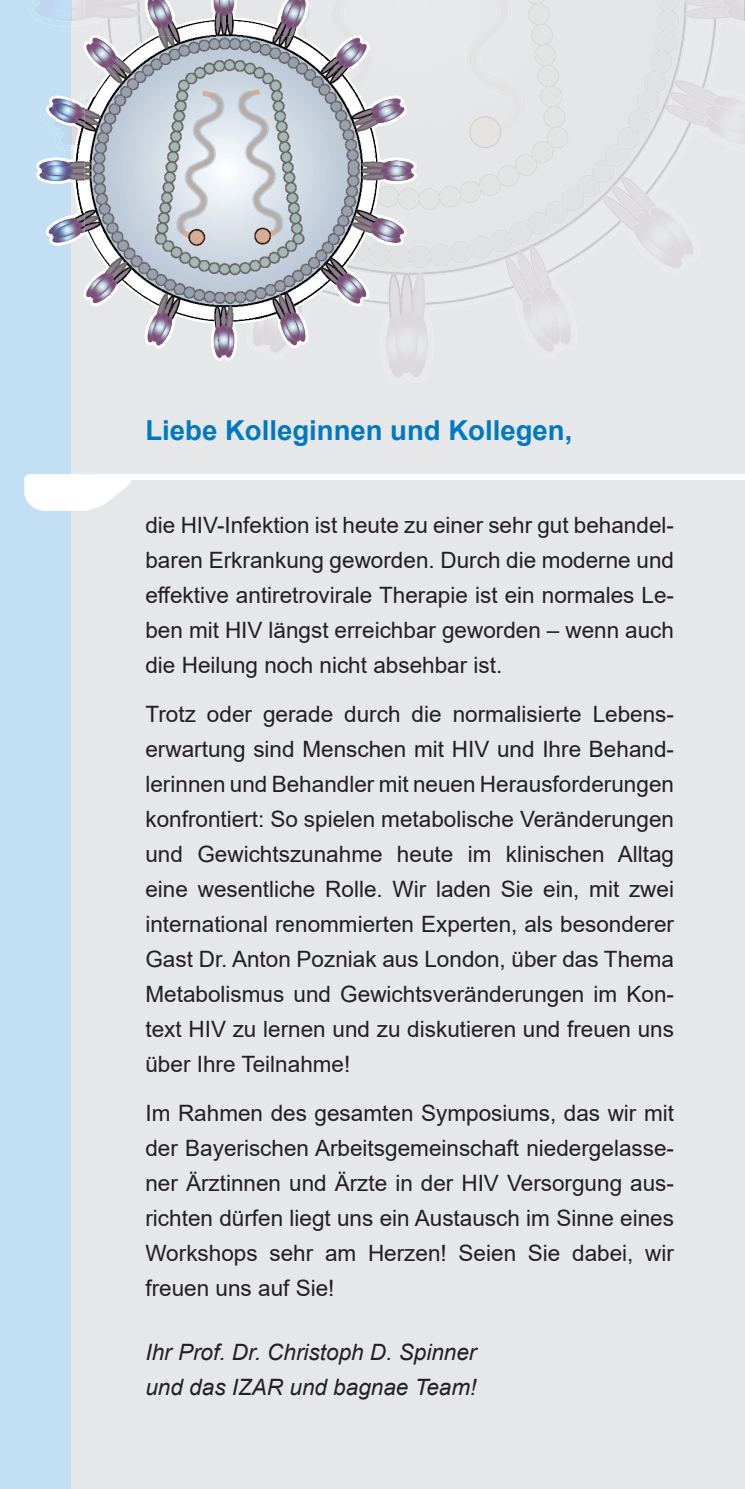
<style>
.page{position:relative;width:745px;height:1489px;background:#fff}
.page>*{position:absolute;margin:0;border:0;box-sizing:border-box;transform-origin:0 0}
.t1{font:700 27.5px "Arial";color:#0079c2}
.t2{font:22.5px/35px "Arial";color:#231f20;text-align:justify}
.t3{font:italic 22.5px/35px "Arial";color:#231f20}
</style>
<div class="page">
<div style="left:71px;top:383px;width:673px;height:1105px;background:#e6e7e9"></div>
<div style="left:71px;top:19px;width:673px;height:364px;background:#e6e7e9"></div>
<svg style="left:305px;top:305px;width:408px;height:45px;background:#e5e5e7"></svg>
<svg style="left:378px;top:18px;width:337px;height:287px;background:#e4e5e7"></svg>
<svg style="left:684px;top:0;width:38px;height:19px"></svg>
<svg style="left:679px;top:176px;width:14px;height:79px"></svg>
<svg style="left:679px;top:80px;width:65px;height:65px;background:#e2e1e3"></svg>
<svg style="left:505px;top:268px;width:66px;height:85px;background:#e2e2e4"></svg>
<svg style="left:378px;top:0;width:301px;height:268px;background:#e2e3e5"></svg>
<div style="left:399px;top:0;width:169px;height:210px;background:#e5e6e8"></div>
<div style="left:462px;top:0;width:64px;height:148px;background:#e5e6e8"></div>
<div style="left:0;top:0;width:71px;height:1488px;background:#c2dff4"></div>
<svg style="left:24px;top:474px;width:111px;height:37px"></svg>
<div style="left:98px;top:474px;width:646px;height:5px;background:#fff"></div>
<div style="left:71px;top:309px;width:292px;height:38px;background:#e6e7e9"></div>
<svg style="left:378px;top:0;width:21px;height:260px;background:#d5d2d9"></svg>
<svg style="left:29px;top:0;width:349px;height:309px;background:#c0c7d0"></svg>
<img style="left:85px;top:0;width:220px;height:358px">
<img style="left:34px;top:0;width:51px;height:243px">
<img style="left:632px;top:212px;width:52px;height:56px">
<img style="left:722px;top:0;width:22px;height:21px">
<p class="t1" style="left:145px;top:411px;width:428px">Liebe Kolleginnen und Kollegen,</p>
<p class="t2" style="left:145px;top:507px;width:529px">die HIV-Infektion ist heute zu einer sehr gut behandel&shy;baren Erkrankung geworden. Durch die moderne und effektive antiretrovirale Therapie ist ein normales Le&shy;ben mit HIV längst erreichbar geworden – wenn auch die Heilung noch nicht absehbar ist.</p>
<p class="t2" style="left:145px;top:696px;width:529px">Trotz oder gerade durch die normalisierte Lebens&shy;erwartung sind Menschen mit HIV und Ihre Behand&shy;lerinnen und Behandler mit neuen Herausforderungen konfrontiert: So spielen metabolische Veränderungen und Gewichtszunahme heute im klinischen Alltag eine wesentliche Rolle. Wir laden Sie ein, mit zwei international renommierten Experten, als besonderer Gast Dr. Anton Pozniak aus London, über das Thema Metabolismus und Gewichtsveränderungen im Kon&shy;text HIV zu lernen und zu diskutieren und freuen uns über Ihre Teilnahme!</p>
<p class="t2" style="left:145px;top:1095px;width:529px">Im Rahmen des gesamten Symposiums, das wir mit der Bayerischen Arbeitsgemeinschaft niedergelasse&shy;ner Ärztinnen und Ärzte in der HIV Versorgung aus&shy;richten dürfen liegt uns ein Austausch im Sinne eines Workshops sehr am Herzen! Seien Sie dabei, wir freuen uns auf Sie!</p>
<p class="t3" style="left:145px;top:1334px;width:332px">Ihr Prof. Dr. Christoph D. Spinner und das IZAR und bagnae Team!</p>
</div>
